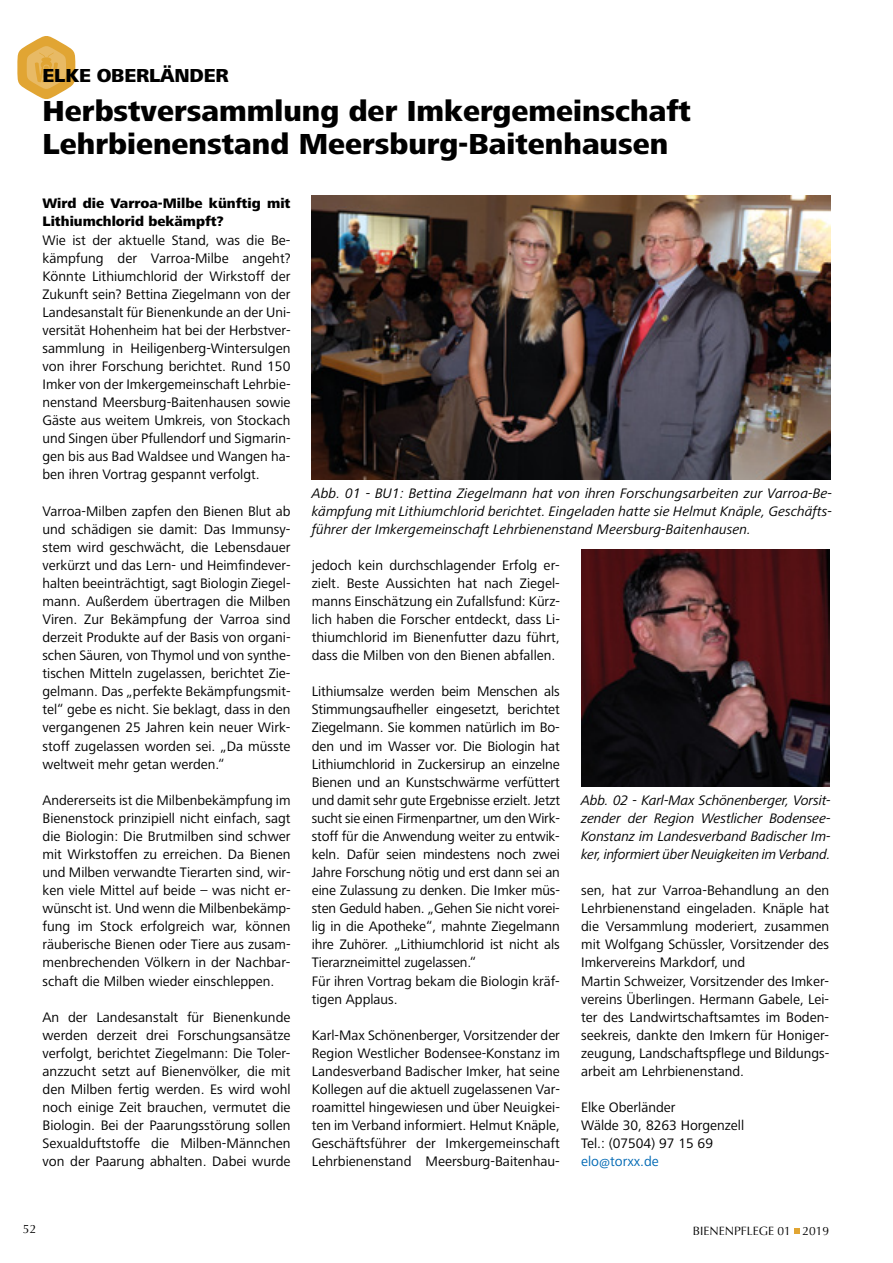
<style>
.page{position:relative;width:893px;height:1263px;background:#fff}
.page>*{position:absolute;margin:0;border:0;box-sizing:border-box;transform-origin:0 0}
.t1{font:800 30px/33px "Frutiger Next LT";color:#000}
.t2{font:800 19.5px "Frutiger Next LT";letter-spacing:-.01em;color:#000}
.t3{font:14.25px/18px "Frutiger Next LT";color:#000;text-align:justify}
.t4{font:italic 14.25px/18px "Frutiger Next LT";letter-spacing:-.015em;color:#000;text-align:justify}
.t5{font:800 14.25px/18px "Frutiger Next LT";color:#000}
.t6{font:14.25px "Frutiger Next LT";color:#0069b4}
.t7{font:12px "Optima";color:#000}
</style>
<div class="page">
<svg style="left:794px;top:1229px;width:5px;height:5px"></svg>
<svg style="left:17px;top:36px;width:59px;height:64px"></svg>
<img style="left:312px;top:196px;width:519px;height:283px">
<img style="left:582px;top:549px;width:247px;height:238px">
<h2 class="t2" style="left:43px;top:64px;width:188px">ELKE OBERLÄNDER</h2>
<h1 class="t1" style="left:43px;top:95px;width:650px">Herbstversammlung der Imkergemeinschaft<br>Lehrbienenstand Meersburg-Baitenhausen</h1>
<p class="t5" style="left:43px;top:195px;width:250px">Wird die Varroa-Milbe künftig mit<br>Lithiumchlorid bekämpft?</p>
<p class="t3" style="left:43px;top:231px;width:250px">Wie ist der aktuelle Stand, was die Be&shy;kämpfung der Varroa-Milbe angeht?<br>Könnte Lithiumchlorid der Wirkstoff der Zukunft sein? Bettina Ziegelmann von der Landesanstalt für Bienenkunde an der Uni&shy;versität Hohenheim hat bei der Herbstver&shy;sammlung in Heiligenberg-Wintersulgen von ihrer Forschung berichtet. Rund 150<br>Imker von der Imkergemeinschaft Lehrbie&shy;nenstand Meersburg-Baitenhausen sowie Gäste aus weitem Umkreis, von Stockach und Singen über Pfullendorf und Sigmarin&shy;gen bis aus Bad Waldsee und Wangen ha&shy;ben ihren Vortrag gespannt verfolgt.</p>
<p class="t3" style="left:43px;top:502px;width:250px">Varroa-Milben zapfen den Bienen Blut ab und schädigen sie damit: Das Immunsy&shy;stem wird geschwächt, die Lebensdauer verkürzt und das Lern- und Heimfindever&shy;halten beeinträchtigt, sagt Biologin Ziegel&shy;mann. Außerdem übertragen die Milben Viren. Zur Bekämpfung der Varroa sind derzeit Produkte auf der Basis von organi&shy;schen Säuren, von Thymol und von synthe&shy;tischen Mitteln zugelassen, berichtet Zie&shy;gelmann. Das „perfekte Bekämpfungsmit&shy;tel“ gebe es nicht. Sie beklagt, dass in den vergangenen 25 Jahren kein neuer Wirk&shy;stoff zugelassen worden sei. „Da müsste weltweit mehr getan werden.“</p>
<p class="t3" style="left:43px;top:791px;width:250px">Andererseits ist die Milbenbekämpfung im Bienenstock prinzipiell nicht einfach, sagt die Biologin: Die Brutmilben sind schwer mit Wirkstoffen zu erreichen. Da Bienen und Milben verwandte Tierarten sind, wir&shy;ken viele Mittel auf beide – was nicht er&shy;wünscht ist. Und wenn die Milbenbekämp&shy;fung im Stock erfolgreich war, können räuberische Bienen oder Tiere aus zusam&shy;menbrechenden Völkern in der Nachbar&shy;schaft die Milben wieder einschleppen.</p>
<p class="t3" style="left:43px;top:1008px;width:250px">An der Landesanstalt für Bienenkunde werden derzeit drei Forschungsansätze verfolgt, berichtet Ziegelmann: Die Toler&shy;anzzucht setzt auf Bienenvölker, die mit den Milben fertig werden. Es wird wohl noch einige Zeit brauchen, vermutet die Biologin. Bei der Paarungsstörung sollen Sexualduftstoffe die Milben-Männchen von der Paarung abhalten. Dabei wurde</p>
<p class="t4" style="left:312px;top:484px;width:522px">Abb. 01 - BU1: Bettina Ziegelmann hat von ihren Forschungsarbeiten zur Varroa-Be&shy;kämpfung mit Lithiumchlorid berichtet. Eingeladen hatte sie Helmut Knäple, Geschäfts&shy;führer der Imkergemeinschaft Lehrbienenstand Meersburg-Baitenhausen.</p>
<p class="t3" style="left:312px;top:556px;width:250px">jedoch kein durchschlagender Erfolg er&shy;zielt. Beste Aussichten hat nach Ziegel&shy;manns Einschätzung ein Zufallsfund: Kürz&shy;lich haben die Forscher entdeckt, dass Li&shy;thiumchlorid im Bienenfutter dazu führt, dass die Milben von den Bienen abfallen.</p>
<p class="t3" style="left:312px;top:683px;width:250px;text-align:left">Lithiumsalze werden beim Menschen als Stimmungsaufheller eingesetzt, berichtet Ziegelmann. Sie kommen natürlich im Bo&shy;den und im Wasser vor. Die Biologin hat Lithiumchlorid in Zuckersirup an einzelne Bienen und an Kunstschwärme verfüttert und damit sehr gute Ergebnisse erzielt. Jetzt sucht sie einen Firmenpartner, um den Wirk&shy;stoff für die Anwendung weiter zu entwic&shy;keln. Dafür seien mindestens noch zwei Jahre Forschung nötig und erst dann sei an eine Zulassung zu denken. Die Imker müs&shy;sten Geduld haben. „Gehen Sie nicht vorei&shy;lig in die Apotheke“, mahnte Ziegelmann ihre Zuhörer. „Lithiumchlorid ist nicht als Tierarzneimittel zugelassen.“<br>Für ihren Vortrag bekam die Biologin kräf&shy;tigen Applaus.</p>
<p class="t3" style="left:312px;top:1026px;width:250px">Karl-Max Schönenberger, Vorsitzender der Region Westlicher Bodensee-Konstanz im Landesverband Badischer Imker, hat seine Kollegen auf die aktuell zugelassenen Var&shy;roamittel hingewiesen und über Neuigkei&shy;ten im Verband informiert. Helmut Knäple, Geschäftsführer der Imkergemeinschaft Lehrbienenstand Meersburg-Baitenhau-</p>
<p class="t4" style="left:581px;top:791px;width:251px">Abb. 02 - Karl-Max Schönenberger, Vorsit&shy;zender der Region Westlicher Bodensee-Konstanz im Landesverband Badischer Im&shy;ker, informiert über Neuigkeiten im Verband.</p>
<p class="t3" style="left:581px;top:881px;width:250px;text-align:left">sen, hat zur Varroa-Behandlung an den Lehrbienenstand eingeladen. Knäple hat die Versammlung moderiert, zusammen mit Wolfgang Schüssler, Vorsitzender des Imkervereins Markdorf, und<br>Martin Schweizer, Vorsitzender des Imker&shy;vereins Überlingen. Hermann Gabele, Lei&shy;ter des Landwirtschaftsamtes im Boden&shy;seekreis, dankte den Imkern für Honiger&shy;zeugung, Landschaftspflege und Bildungs&shy;arbeit am Lehrbienenstand.</p>
<p class="t3" style="left:581px;top:1098px;width:164px;text-align:left">Elke Oberländer<br>Wälde 30, 8263 Horgenzell<br>Tel.: (07504) 97 15 69</p>
<p class="t6" style="left:581px;top:1153px;width:79px">elo@torxx.de</p>
<p class="t7" style="left:23px;top:1222px;width:15px">52</p>
<p class="t7" style="left:693px;top:1224px;width:138px">BIENENPFLEGE 01 2019</p>
</div>
